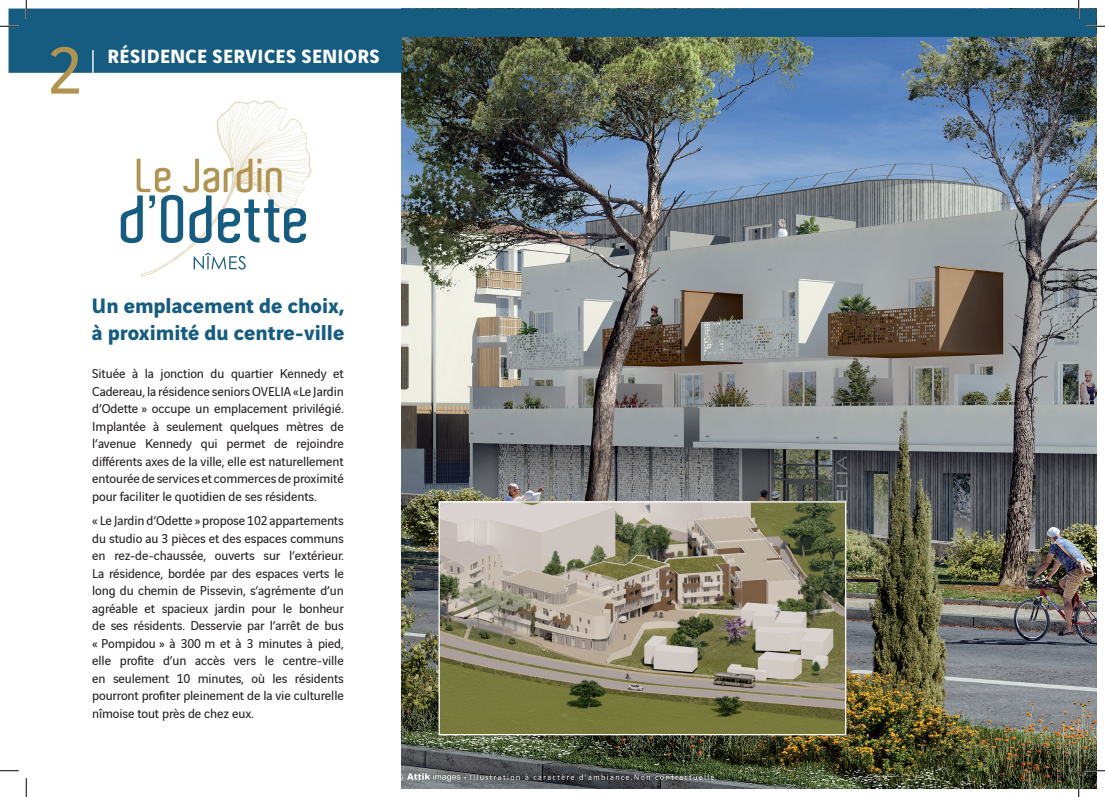
<style>
.page{position:relative;width:1105px;height:797px;background:#fff}
.page>*{position:absolute;margin:0;border:0;box-sizing:border-box;transform-origin:0 0}
.t1{font:700 22.25px/27.2px "Vinci Sans";color:#165c80}
.t2{font:700 20.38px "Vinci Sans";letter-spacing:.02em;color:#fff}
.t3{font:13.75px/17.5px "Vinci Sans";letter-spacing:-.01em;color:#231f20;text-align:justify}
</style>
<div class="page">
<img style="left:402px;top:73px;width:694px;height:715px">
<svg style="left:9px;top:9px;width:1087px;height:64px;background:#2d5f74"></svg>
<hr style="left:92px;top:50px;width:2px;height:23px;background:#fff">
<svg style="left:51px;top:47px;width:28px;height:47px"></svg>
<svg style="left:121px;top:101px;width:190px;height:175px"></svg>
<img style="left:441px;top:503px;width:403px;height:230px">
<div style="left:439px;top:501px;width:407px;height:234px;border:1px solid #fff"></div>
<svg style="left:0;top:25px;width:19px;height:2px"></svg>
<svg style="left:1086px;top:25px;width:19px;height:2px"></svg>
<svg style="left:0;top:770px;width:19px;height:1px"></svg>
<svg style="left:1086px;top:770px;width:19px;height:1px"></svg>
<svg style="left:25px;top:0;width:2px;height:19px"></svg>
<svg style="left:25px;top:778px;width:2px;height:19px"></svg>
<svg style="left:1078px;top:0;width:1px;height:19px"></svg>
<svg style="left:1078px;top:778px;width:1px;height:19px"></svg>
<h2 class="t2" style="left:108px;top:40px;width:274px">RÉSIDENCE SERVICES SENIORS</h2>
<h1 class="t1" style="left:92px;top:289px;width:254px">Un emplacement de choix, à proximité du centre-ville</h1>
<p class="t3" style="left:92px;top:363px;width:253px">Située à la jonction du quartier Kennedy et Cadereau, la résidence seniors OVELIA « Le Jardin d’Odette » occupe un emplacement privilégié.<br>Implantée à seulement quelques mètres de l’avenue Kennedy qui permet de rejoindre différents axes de la ville, elle est naturellement entourée de services et commerces de proximité pour faciliter le quotidien de ses résidents.</p>
<p class="t3" style="left:92px;top:510px;width:253px">« Le Jardin d’Odette » propose 102 appartements du studio au 3 pièces et des espaces communs en rez-de-chaussée, ouverts sur l’extérieur.<br>La résidence, bordée par des espaces verts le long du chemin de Pissevin, s’agrémente d’un agréable et spacieux jardin pour le bonheur de ses résidents. Desservie par l’arrêt de bus « Pompidou » à 300 m et à 3 minutes à pied, elle profite d’un accès vers le centre-ville en seulement 10 minutes, où les résidents pourront profiter pleinement de la vie culturelle nîmoise tout près de chez eux.</p>
</div>
